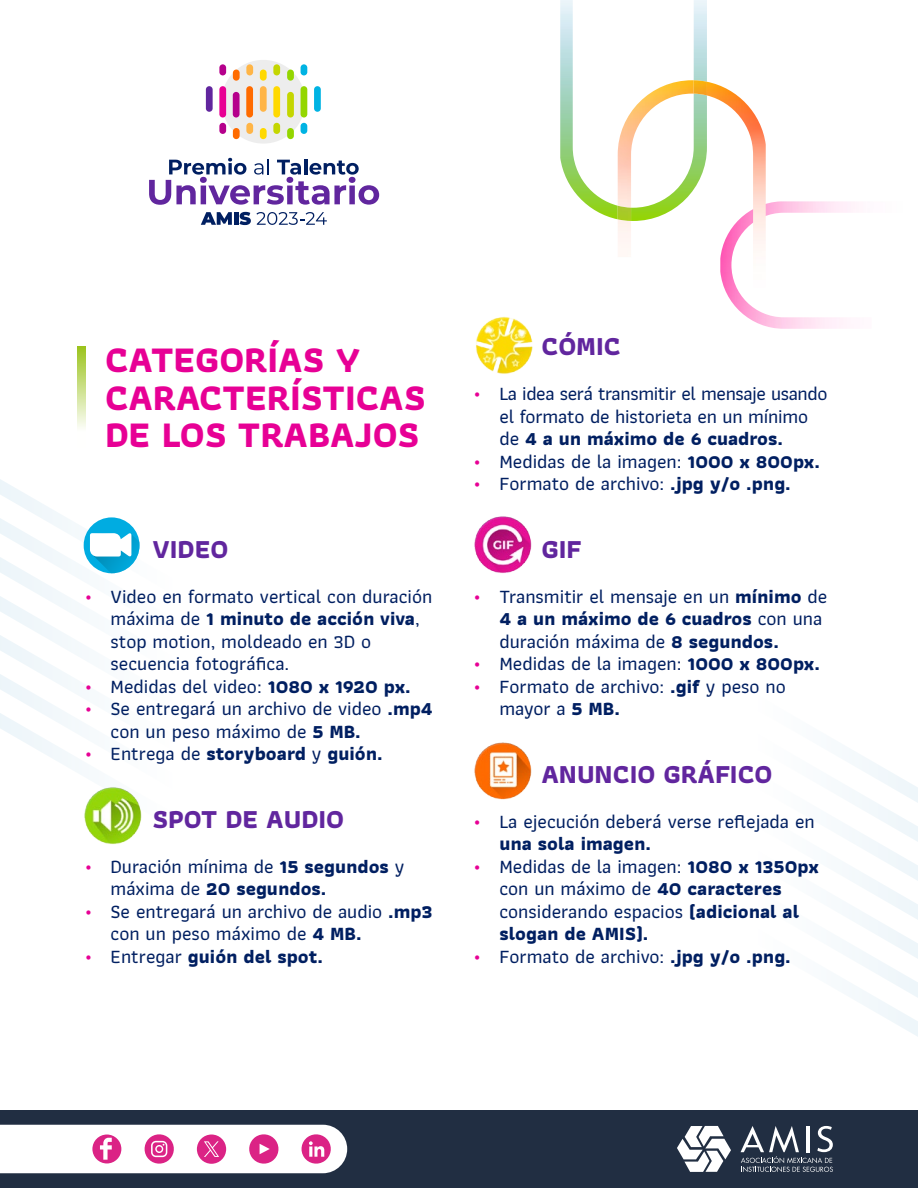
<style>
.page{position:relative;width:918px;height:1188px;background:#fff}
.page>*{position:absolute;margin:0;border:0;box-sizing:border-box;transform-origin:0 0}
.t1{font:700 37.5px/37.5px "Athiti";color:#e70095}
.t2{font:700 27px "Athiti";color:#61269e}
.t3{font:500 19.5px/22.5px "Athiti";color:#001f61}
.t4{font:500 19.5px/22.5px "Athiti";letter-spacing:-.02em;color:#001f61}
.t5{font:700 19.5px "Athiti";color:#001f61}
.s1{color:#e70095}
.s2{font-weight:700}
.s3{font-weight:500;color:#e70095}
.s4{font-weight:500}
</style>
<div class="page">
<svg style="left:851px;top:997px;width:67px;height:39px"></svg>
<svg style="left:849px;top:958px;width:69px;height:39px"></svg>
<svg style="left:849px;top:919px;width:69px;height:39px"></svg>
<svg style="left:849px;top:880px;width:69px;height:39px"></svg>
<svg style="left:849px;top:841px;width:69px;height:39px"></svg>
<svg style="left:849px;top:749px;width:69px;height:92px"></svg>
<svg style="left:0;top:487px;width:103px;height:39px"></svg>
<svg style="left:0;top:526px;width:91px;height:39px"></svg>
<svg style="left:0;top:565px;width:115px;height:39px"></svg>
<svg style="left:0;top:604px;width:82px;height:39px"></svg>
<svg style="left:0;top:643px;width:82px;height:39px"></svg>
<svg style="left:0;top:682px;width:82px;height:93px"></svg>
<img style="left:84px;top:787px;width:58px;height:58px">
<img style="left:474px;top:516px;width:58px;height:57px">
<img style="left:476px;top:316px;width:57px;height:58px">
<img style="left:474px;top:742px;width:58px;height:58px">
<img style="left:724px;top:201px;width:133px;height:128px">
<img style="left:560px;top:0;width:147px;height:220px">
<img style="left:618px;top:81px;width:148px;height:207px">
<img style="left:618px;top:80px;width:89px;height:141px">
<svg style="left:78px;top:346px;width:7px;height:82px"></svg>
<div style="left:84px;top:517px;width:56px;height:56px;background:#00ace1;border-radius:50%"></div>
<svg style="left:91px;top:534px;width:49px;height:39px"></svg>
<svg style="left:90px;top:533px;width:41px;height:24px"></svg>
<div style="left:221px;top:60px;width:84px;height:84px;background:#ededed;border-radius:50%"></div>
<svg style="left:149px;top:158px;width:230px;height:47px"></svg>
<div style="left:206px;top:86px;width:7px;height:26px;background:#61269e;border-radius:3px"></div>
<div style="left:233px;top:92px;width:7px;height:26px;background:#b5008c;border-radius:3px"></div>
<div style="left:260px;top:86px;width:7px;height:26px;background:#ffb547;border-radius:3px"></div>
<div style="left:287px;top:92px;width:7px;height:26px;background:#c4d600;border-radius:3px"></div>
<div style="left:314px;top:86px;width:7px;height:26px;background:#00b3e3;border-radius:3px"></div>
<div style="left:219px;top:86px;width:7px;height:32px;background:#e80094;border-radius:3px"></div>
<div style="left:246px;top:86px;width:7px;height:32px;background:#ff6b00;border-radius:3px"></div>
<div style="left:301px;top:86px;width:6px;height:32px;background:#94d600;border-radius:3px"></div>
<div style="left:273px;top:86px;width:7px;height:32px;background:#ffd900;border-radius:3px"></div>
<div style="left:219px;top:123px;width:7px;height:11px;background:#b5008c;border-radius:3px"></div>
<div style="left:233px;top:128px;width:7px;height:11px;background:#ff6b00;border-radius:3px"></div>
<div style="left:273px;top:123px;width:7px;height:11px;background:#c4d600;border-radius:3px"></div>
<div style="left:246px;top:123px;width:7px;height:11px;background:#ffb547;border-radius:3px"></div>
<div style="left:260px;top:128px;width:7px;height:11px;background:#ffd900;border-radius:3px"></div>
<div style="left:287px;top:128px;width:7px;height:11px;background:#94d600;border-radius:3px"></div>
<div style="left:301px;top:123px;width:6px;height:11px;background:#00b3e3;border-radius:3px"></div>
<div style="left:219px;top:64px;width:7px;height:11px;background:#b5008c;border-radius:3px"></div>
<div style="left:233px;top:70px;width:7px;height:11px;background:#ff6b00;border-radius:3px"></div>
<div style="left:273px;top:64px;width:7px;height:11px;background:#c4d600;border-radius:3px"></div>
<div style="left:246px;top:64px;width:7px;height:11px;background:#ffb547;border-radius:3px"></div>
<div style="left:260px;top:70px;width:7px;height:11px;background:#ffd900;border-radius:3px"></div>
<div style="left:287px;top:70px;width:7px;height:11px;background:#94d600;border-radius:3px"></div>
<div style="left:301px;top:64px;width:6px;height:11px;background:#00b3e3;border-radius:3px"></div>
<svg style="left:201px;top:212px;width:31px;height:13px"></svg>
<hr style="left:234px;top:212px;width:4px;height:13px;background:#001f61">
<svg style="left:239px;top:212px;width:88px;height:13px"></svg>
<div style="left:0;top:1110px;width:918px;height:78px;background:#212e42"></div>
<svg style="left:677px;top:1126px;width:54px;height:46px"></svg>
<svg style="left:741px;top:1126px;width:92px;height:46px"></svg>
<svg style="left:0;top:1125px;width:347px;height:48px;background:#f5d6e7"></svg>
<h1 class="t1" style="left:105px;top:341px;width:322px">CATEGORÍAS Y<br>CARACTERÍSTICAS<br>DE LOS TRABAJOS</h1>
<h2 class="t2" style="left:153px;top:528px;width:77px">VIDEO</h2>
<p class="t3" style="left:111px;top:585px;width:323px;text-indent:-26px"><span class="s1">•</span> Video en formato vertical con duración máxima de <span class="s2">1 minuto de acción viva</span>, stop motion, moldeado en 3D o secuencia fotográfica.</p>
<p class="t3" style="left:85px;top:675px;width:327px"><span class="s1">•</span> Medidas del video: <span class="s2">1080 x 1920 px.</span></p>
<p class="t3" style="left:111px;top:698px;width:324px;text-indent:-26px"><span class="s1">•</span> Se entregará un archivo de video <span class="s2">.mp4 </span>con un peso máximo de <span class="s2">5 MB.</span></p>
<p class="t5" style="left:85px;top:739px;width:299px"><span class="s3">•</span> <span class="s4">Entrega de</span> storyboard <span class="s4">y</span> guión.</p>
<h2 class="t2" style="left:153px;top:798px;width:193px">SPOT DE AUDIO</h2>
<p class="t3" style="left:111px;top:855px;width:295px;text-indent:-26px"><span class="s1">•</span> Duración mínima de <span class="s2">15 segundos</span> y máxima de <span class="s2">20 segundos.</span></p>
<p class="t3" style="left:111px;top:900px;width:324px;text-indent:-26px"><span class="s1">•</span> Se entregará un archivo de audio <span class="s2">.mp3 </span>con un peso máximo de <span class="s2">4 MB.</span></p>
<p class="t5" style="left:85px;top:941px;width:239px"><span class="s3">•</span> <span class="s4">Entregar</span> guión del spot.</p>
<h2 class="t2" style="left:541px;top:325px;width:81px">CÓMIC</h2>
<p class="t4" style="left:499px;top:383px;width:330px;text-indent:-26px"><span class="s1">•</span> La idea será transmitir el mensaje usando el formato de historieta en un mínimo de <span class="s2">4 a un máximo de 6 cuadros.</span></p>
<p class="t3" style="left:474px;top:450px;width:348px"><span class="s1">•</span> Medidas de la imagen: <span class="s2">1000 x 800px.</span></p>
<p class="t3" style="left:474px;top:473px;width:318px"><span class="s1">•</span> Formato de archivo: <span class="s2">.jpg y/o .png.</span></p>
<h2 class="t2" style="left:541px;top:528px;width:41px">GIF</h2>
<p class="t3" style="left:499px;top:585px;width:329px;text-indent:-26px"><span class="s1">•</span> Transmitir el mensaje en un <span class="s2">mínimo</span> de<br><span class="s2">4 a un máximo de 6 cuadros</span> con una duración máxima de <span class="s2">8 segundos.</span></p>
<p class="t3" style="left:474px;top:653px;width:348px"><span class="s1">•</span> Medidas de la imagen: <span class="s2">1000 x 800px.</span></p>
<p class="t3" style="left:499px;top:675px;width:288px;text-indent:-26px"><span class="s1">•</span> Formato de archivo: <span class="s2">.gif</span> y peso no mayor a <span class="s2">5 MB.</span></p>
<h2 class="t2" style="left:541px;top:753px;width:233px">ANUNCIO GRÁFICO</h2>
<p class="t3" style="left:499px;top:810px;width:317px;text-indent:-26px"><span class="s1">•</span> La ejecución deberá verse reflejada en <span class="s2">una sola imagen.</span></p>
<p class="t3" style="left:499px;top:855px;width:321px;text-indent:-26px"><span class="s1">•</span> Medidas de la imagen: <span class="s2">1080 x 1350px </span>con un máximo de <span class="s2">40 caracteres </span>considerando espacios <span class="s2">(adicional al slogan de AMIS).</span></p>
<p class="t3" style="left:474px;top:945px;width:318px"><span class="s1">•</span> Formato de archivo: <span class="s2">.jpg y/o .png.</span></p>
</div>
